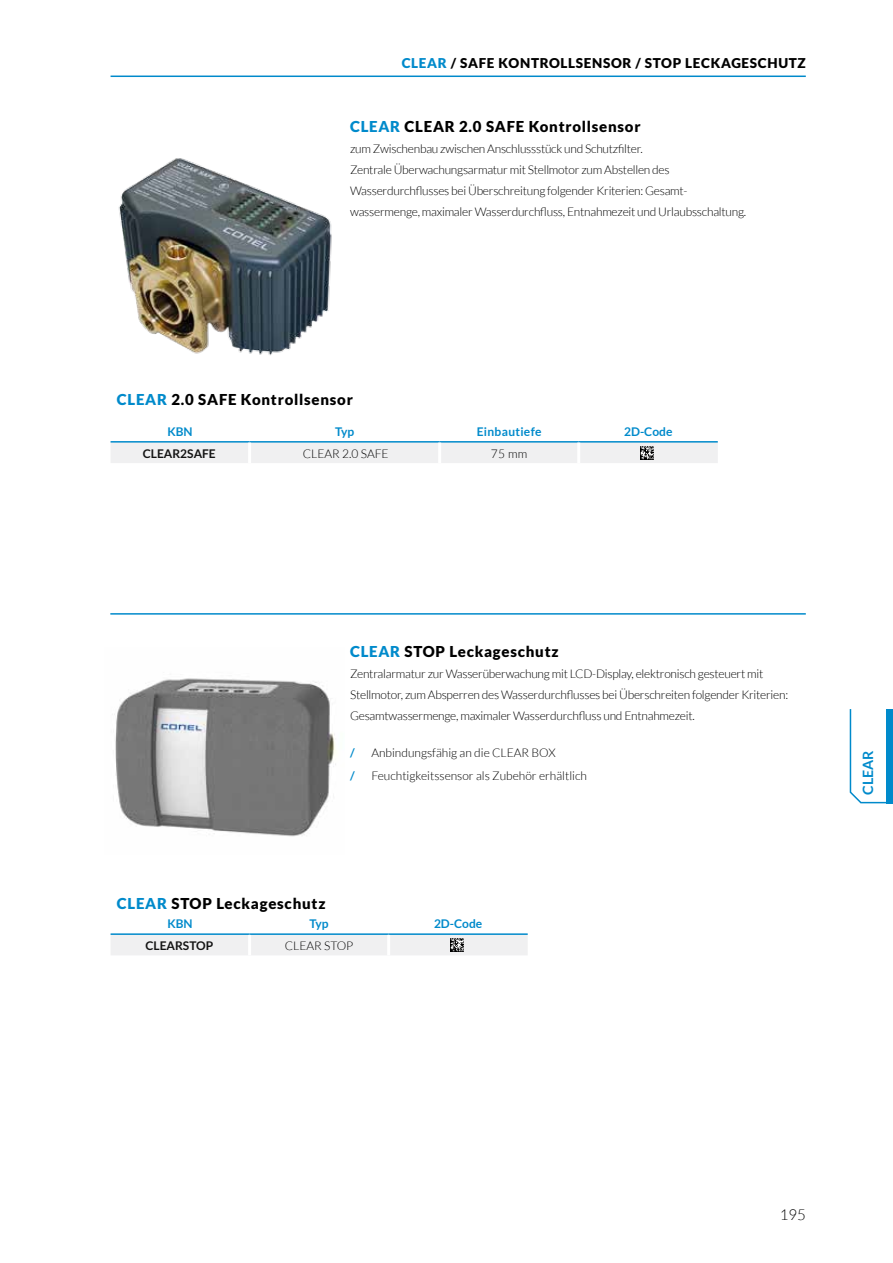
<style>
.page{position:relative;width:893px;height:1263px;background:#fff}
.page>*{position:absolute;margin:0;border:0;box-sizing:border-box;transform-origin:0 0}
.t1{font:900 15px "Lato";letter-spacing:.05em;color:#000}
.t2{font:300 15px "Lato";color:#000}
.t3{font:700 14.25px "Lato";color:#008acb}
.t4{font:900 13.5px "Lato";letter-spacing:.05em;color:#000}
.t5{font:300 12px/21px "Lato";letter-spacing:-.02em;color:#000}
.t6{font:300 12px "Lato";color:#000}
.t7{font:700 12px "Lato";color:#008acb}
.t8{font:700 12px "Lato";color:#131313}
.t9{font:700 12px "Lato";letter-spacing:.025em;color:#008acb}
.s1{color:#008acb}
</style>
<div class="page">
<hr style="left:111px;top:76px;width:695px;height:1px;background:#008acb">
<svg style="left:849px;top:709px;width:44px;height:95px"></svg>
<div style="left:887px;top:709px;width:6px;height:94px;background:#008acb"></div>
<img style="left:118px;top:158px;width:214px;height:198px">
<hr style="left:111px;top:441px;width:139px;height:2px;background:#008acb">
<hr style="left:250px;top:441px;width:190px;height:2px;background:#008acb">
<hr style="left:440px;top:441px;width:139px;height:2px;background:#008acb">
<hr style="left:579px;top:441px;width:139px;height:2px;background:#008acb">
<svg style="left:111px;top:442px;width:607px;height:21px"></svg>
<img style="left:114px;top:678px;width:223px;height:159px">
<hr style="left:111px;top:933px;width:139px;height:2px;background:#008acb">
<hr style="left:250px;top:933px;width:139px;height:2px;background:#008acb">
<hr style="left:389px;top:933px;width:139px;height:2px;background:#008acb">
<svg style="left:111px;top:934px;width:417px;height:21px"></svg>
<hr style="left:110px;top:613px;width:696px;height:2px;background:#008acb">
<p class="t4" style="left:402px;top:56px;width:406px"><span class="s1">CLEAR</span> / SAFE KONTROLLSENSOR / STOP LECKAGESCHUTZ</p>
<p class="t1" style="left:350px;top:117px;width:292px"><span class="s1">CLEAR</span> CLEAR 2.0 SAFE Kontrollsensor</p>
<p class="t5" style="left:350px;top:138px;width:398px">zum Zwischenbau zwischen Anschlussstück und Schutzfilter.<br>Zentrale Überwachungsarmatur mit Stellmotor zum Abstellen des Wasserdurchflusses bei Überschreitung folgender Kriterien: Gesamt&shy;wassermenge, maximaler Wasserdurchfluss, Entnahmezeit und Urlaubsschaltung.</p>
<p class="t1" style="left:117px;top:390px;width:237px"><span class="s1">CLEAR</span> 2.0 SAFE Kontrollsensor</p>
<p class="t7" style="left:167px;top:425px;width:27px">KBN</p>
<p class="t7" style="left:335px;top:425px;width:21px">Typ</p>
<p class="t9" style="left:477px;top:425px;width:66px">Einbautiefe</p>
<p class="t7" style="left:624px;top:425px;width:50px">2D-Code</p>
<p class="t8" style="left:143px;top:446px;width:74px">CLEAR2SAFE</p>
<p class="t6" style="left:303px;top:447px;width:87px">CLEAR 2.0 SAFE</p>
<p class="t5" style="left:491px;top:443px;width:38px">75 mm</p>
<p class="t1" style="left:350px;top:642px;width:210px"><span class="s1">CLEAR</span> STOP Leckageschutz</p>
<p class="t5" style="left:350px;top:663px;width:440px">Zentralarmatur zur Wasserüberwachung mit LCD-Display, elektronisch gesteuert mit<br>Stellmotor, zum Absperren des Wasserdurchflusses bei Überschreiten folgender Kriterien:<br>Gesamtwassermenge, maximaler Wasserdurchfluss und Entnahmezeit.</p>
<p class="t7" style="left:350px;top:746px;width:6px">/</p>
<p class="t6" style="left:371px;top:746px;width:186px">Anbindungsfähig an die CLEAR BOX</p>
<p class="t7" style="left:350px;top:769px;width:6px">/</p>
<p class="t6" style="left:371px;top:769px;width:217px">Feuchtigkeitssensor als Zubehör erhältlich</p>
<p class="t1" style="left:117px;top:894px;width:210px"><span class="s1">CLEAR</span> STOP Leckageschutz</p>
<p class="t7" style="left:167px;top:917px;width:27px">KBN</p>
<p class="t7" style="left:309px;top:917px;width:21px">Typ</p>
<p class="t7" style="left:434px;top:917px;width:50px">2D-Code</p>
<p class="t8" style="left:145px;top:939px;width:69px">CLEARSTOP</p>
<p class="t6" style="left:285px;top:939px;width:70px">CLEAR STOP</p>
<p class="t3" style="left:860px;top:795px;width:46px;rotate:-90deg">CLEAR</p>
<p class="t2" style="left:780px;top:1207px;width:28px">195</p>
</div>
